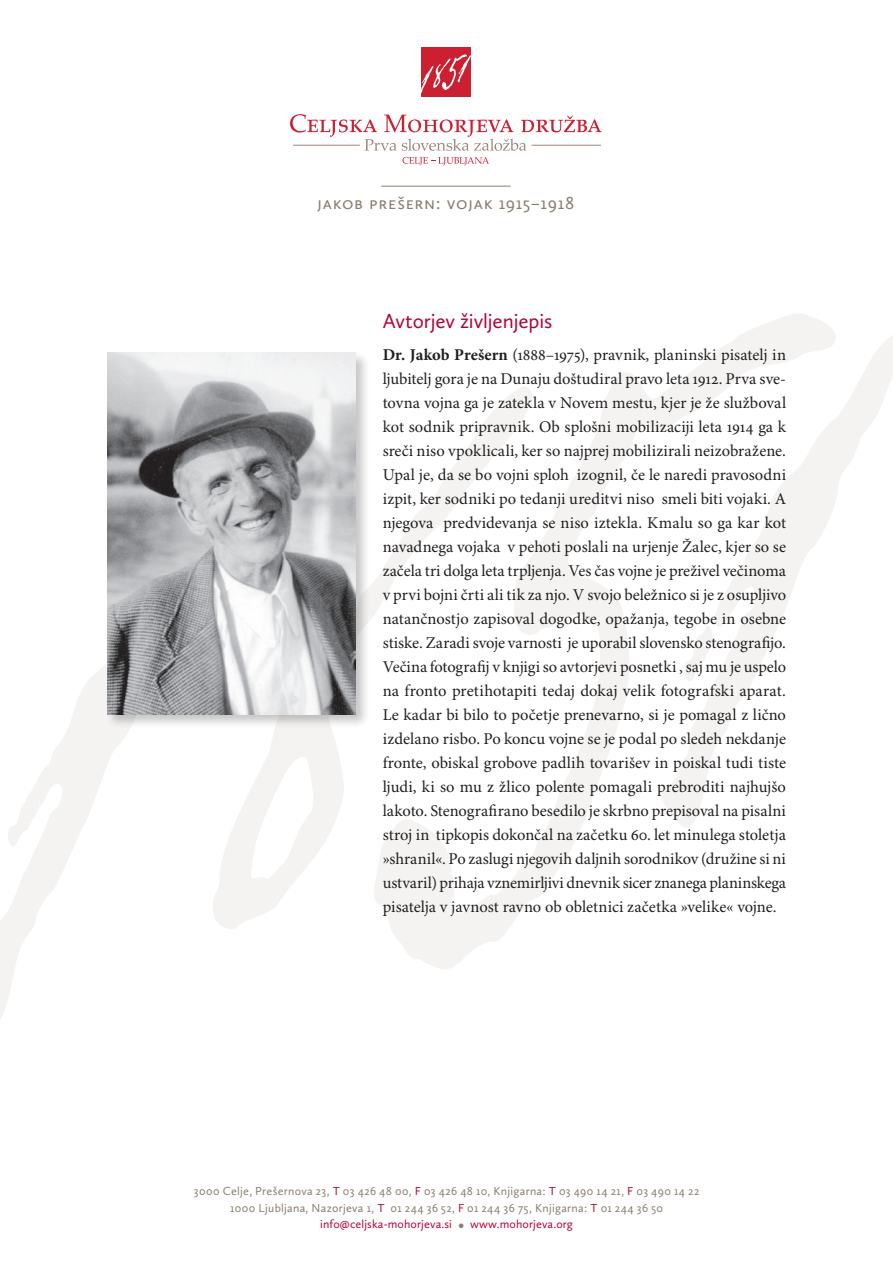
<style>
.page{position:relative;width:893px;height:1263px;background:#fff}
.page>*{position:absolute;margin:0;border:0;box-sizing:border-box;transform-origin:0 0}
.zivljenjepis{font:21px "Calluna Sans";letter-spacing:-.015em;color:#b30437}
.besedilo{font:18px "Calluna Sans";letter-spacing:.04em;color:#887f6f}
.besedilo-2{font:16.5px/24px "Minion Pro";color:#231f20;text-align:justify}
.besedilo-3{font:12px "Calluna Sans";letter-spacing:.025em;color:#887f6f}
.t1{font:12px "Calluna Sans";letter-spacing:.01em;color:#b30437}
.s1{font-weight:700}
.s2{color:#b30437}
.s3{font-size:16.5px;color:#887f6f}
</style>
<div class="page">
<svg style="left:219px;top:729px;width:125px;height:200px"></svg>
<svg style="left:370px;top:314px;width:460px;height:655px"></svg>
<svg style="left:0;top:666px;width:219px;height:353px"></svg>
<svg style="left:6px;top:789px;width:34px;height:61px"></svg>
<svg style="left:655px;top:327px;width:238px;height:515px"></svg>
<div style="left:421px;top:47px;width:50px;height:50px;background:#cb1f32"></div>
<svg style="left:421px;top:54px;width:50px;height:39px"></svg>
<svg style="left:290px;top:114px;width:312px;height:37px"></svg>
<hr style="left:293px;top:145px;width:67px;height:1px;background:#9e887e">
<hr style="left:532px;top:145px;width:69px;height:1px;background:#9e887e">
<svg style="left:402px;top:157px;width:87px;height:8px"></svg>
<hr style="left:381px;top:186px;width:129px;height:1px;background:#887f6f">
<div style="left:105px;top:351px;width:265px;height:378px;background:#231f20;opacity:.25"></div>
<img style="left:107px;top:353px;width:249px;height:362px">
<p class="besedilo" style="left:317px;top:192px;width:258px">jakob prešern: vojak 1915–1918</p>
<p class="zivljenjepis" style="left:383px;top:308px;width:171px">Avtorjev življenjepis</p>
<p class="besedilo-2" style="left:383px;top:343px;width:405px"><span class="s1">Dr. Jakob Prešern</span> (1888–1975), pravnik, planinski pisatelj in ljubitelj gora je na Dunaju doštudiral pravo leta 1912. Prva sve&shy;tovna vojna ga je zatekla v Novem mestu, kjer je že služboval kot sodnik pripravnik. Ob splošni mobilizaciji leta 1914 ga k sreči niso vpoklicali, ker so najprej mobilizirali neizobražene.<br>Upal je, da se bo vojni sploh izognil, če le naredi pravosodni izpit, ker sodniki po tedanji ureditvi niso smeli biti vojaki. A njegova predvidevanja se niso iztekla. Kmalu so ga kar kot navadnega vojaka v pehoti poslali na urjenje Žalec, kjer so se začela tri dolga leta trpljenja. Ves čas vojne je preživel večinoma v prvi bojni črti ali tik za njo. V svojo beležnico si je z osupljivo natančnostjo zapisoval dogodke, opažanja, tegobe in osebne stiske. Zaradi svoje varnosti je uporabil slovensko stenografijo.<br>Večina fotografij v knjigi so avtorjevi posnetki , saj mu je uspelo na fronto pretihotapiti tedaj dokaj velik fotografski aparat.<br>Le kadar bi bilo to početje prenevarno, si je pomagal z lično izdelano risbo. Po koncu vojne se je podal po sledeh nekdanje fronte, obiskal grobove padlih tovarišev in poiskal tudi tiste ljudi, ki so mu z žlico polente pomagali prebroditi najhujšo lakoto. Stenografirano besedilo je skrbno prepisoval na pisalni stroj in tipkopis dokončal na začetku 60. let minulega stoletja »shranil«. Po zaslugi njegovih daljnih sorodnikov (družine si ni ustvaril) prihaja vznemirljivi dnevnik sicer znanega planinskega pisatelja v javnost ravno ob obletnici začetka »velike« vojne.</p>
<p class="besedilo-3" style="left:194px;top:1184px;width:507px">3000 Celje, Prešernova 23, <span class="s2">T</span> 03 426 48 00, <span class="s2">F</span> 03 426 48 10, Knjigarna: <span class="s2">T</span> 03 490 14 21, <span class="s2">F</span> 03 490 14 22</p>
<p class="besedilo-3" style="left:230px;top:1201px;width:434px">1000 Ljubljana, Nazorjeva 1, <span class="s2">T</span> 01 244 36 52, <span class="s2">F</span> 01 244 36 75, Knjigarna: <span class="s2">T</span> 01 244 36 50</p>
<p class="t1" style="left:320px;top:1217px;width:254px">info@celjska-mohorjeva.si <span class="s3">•</span> www.mohorjeva.org</p>
</div>
